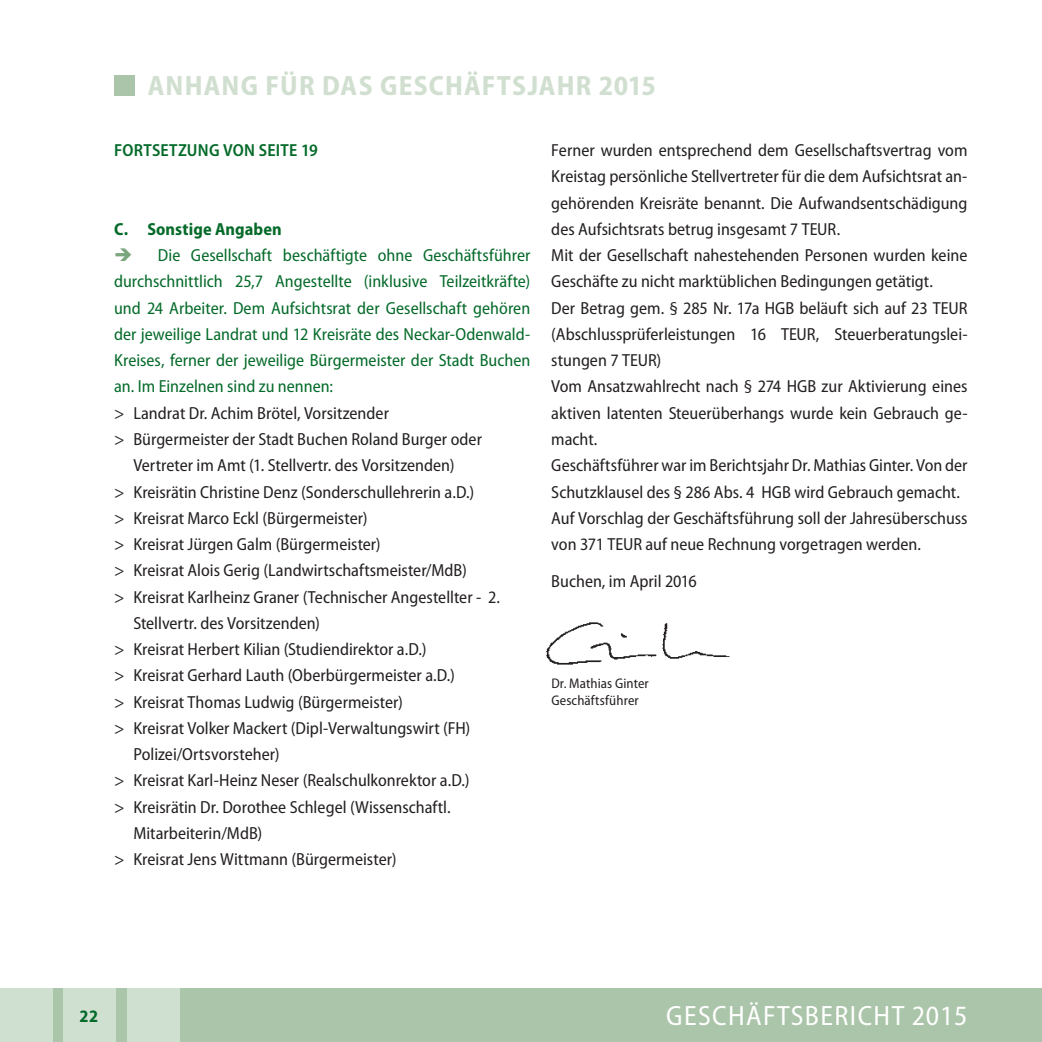
<style>
.page{position:relative;width:1042px;height:1042px;background:#fff}
.page>*{position:absolute;margin:0;border:0;box-sizing:border-box;transform-origin:0 0}
.t1{font:700 semi-condensed 28px "Myriad Pro";letter-spacing:.04em;color:#d0dfcf}
.t2{font:semi-condensed 28px "Myriad Pro";letter-spacing:.05em;color:#fff}
.t3{font:semi-condensed 17.5px/26.2px "Myriad Pro";color:#231f20}
.t4{font:semi-condensed 17.5px/26.2px "Myriad Pro";color:#046a29;text-align:justify}
.t5{font:600 semi-condensed 17.5px "Myriad Pro";letter-spacing:.015em;color:#046a29}
.t6{font:700 semi-condensed 17.5px "Myriad Pro";letter-spacing:.005em;color:#046a29}
.t7{font:semi-condensed 14px/16.8px "Myriad Pro";letter-spacing:.005em;color:#231f20}
.s1{color:#7ba67d}
</style>
<div class="page">
<div style="left:0;top:988px;width:1042px;height:54px;background:#aac5a9"></div>
<div style="left:63px;top:988px;width:53px;height:54px;background:#cfdfd0"></div>
<div style="left:127px;top:988px;width:52px;height:54px;background:#cfdfd0"></div>
<div style="left:0;top:988px;width:52px;height:54px;background:#cfdfd0"></div>
<div style="left:114px;top:75px;width:21px;height:21px;background:#aac5a9"></div>
<img style="left:546px;top:622px;width:184px;height:43px">
<h1 class="t1" style="left:148px;top:70px;width:510px">ANHANG FÜR DAS GESCHÄFTSJAHR 2015</h1>
<p class="t5" style="left:114px;top:141px;width:205px">FORTSETZUNG VON SEITE 19</p>
<p class="t6" style="left:114px;top:219px;width:169px">C. Sonstige Angaben</p>
<p class="t4" style="left:114px;top:243px;width:418px"><span class="s1">➔</span> Die Gesellschaft beschäftigte ohne Geschäftsführer durchschnittlich 25,7 Angestellte (inklusive Teilzeitkräfte) und 24 Arbeiter. Dem Aufsichtsrat der Gesellschaft gehören der jeweilige Landrat und 12 Kreisräte des Neckar-Odenwald-Kreises, ferner der jeweilige Bürgermeister der Stadt Buchen an. Im Einzelnen sind zu nennen:</p>
<p class="t3" style="left:114px;top:400px;width:276px">&gt; Landrat Dr. Achim Brötel, Vorsitzender</p>
<p class="t3" style="left:114px;top:426px;width:369px">&gt; Bürgermeister der Stadt Buchen Roland Burger oder</p>
<p class="t3" style="left:133px;top:453px;width:323px">Vertreter im Amt (1. Stellvertr. des Vorsitzenden)</p>
<p class="t3" style="left:114px;top:479px;width:362px">&gt; Kreisrätin Christine Denz (Sonderschullehrerin a.D.)</p>
<p class="t3" style="left:114px;top:505px;width:255px">&gt; Kreisrat Marco Eckl (Bürgermeister)</p>
<p class="t3" style="left:114px;top:531px;width:268px">&gt; Kreisrat Jürgen Galm (Bürgermeister)</p>
<p class="t3" style="left:114px;top:558px;width:354px">&gt; Kreisrat Alois Gerig (Landwirtschaftsmeister/MdB)</p>
<p class="t3" style="left:114px;top:584px;width:387px">&gt; Kreisrat Karlheinz Graner (Technischer Angestellter - 2.</p>
<p class="t3" style="left:133px;top:610px;width:188px">Stellvertr. des Vorsitzenden)</p>
<p class="t3" style="left:114px;top:636px;width:314px">&gt; Kreisrat Herbert Kilian (Studiendirektor a.D.)</p>
<p class="t3" style="left:114px;top:663px;width:342px">&gt; Kreisrat Gerhard Lauth (Oberbürgermeister a.D.)</p>
<p class="t3" style="left:114px;top:689px;width:290px">&gt; Kreisrat Thomas Ludwig (Bürgermeister)</p>
<p class="t3" style="left:114px;top:715px;width:358px">&gt; Kreisrat Volker Mackert (Dipl-Verwaltungswirt (FH)</p>
<p class="t3" style="left:133px;top:741px;width:148px">Polizei/Ortsvorsteher)</p>
<p class="t3" style="left:114px;top:768px;width:357px">&gt; Kreisrat Karl-Heinz Neser (Realschulkonrektor a.D.)</p>
<p class="t3" style="left:114px;top:794px;width:338px">&gt; Kreisrätin Dr. Dorothee Schlegel (Wissenschaftl.</p>
<p class="t3" style="left:133px;top:820px;width:130px">Mitarbeiterin/MdB)</p>
<p class="t3" style="left:114px;top:846px;width:284px">&gt; Kreisrat Jens Wittmann (Bürgermeister)</p>
<p class="t3" style="left:551px;top:138px;width:418px">Ferner wurden entsprechend dem Gesellschaftsvertrag vom Kreistag persönliche Stellvertreter für die dem Aufsichtsrat an&shy;gehörenden Kreisräte benannt. Die Aufwandsentschädigung des Aufsichtsrats betrug insgesamt 7 TEUR.<br>Mit der Gesellschaft nahestehenden Personen wurden keine Geschäfte zu nicht marktüblichen Bedingungen getätigt.<br>Der Betrag gem. § 285 Nr. 17a HGB beläuft sich auf 23 TEUR (Abschlussprüferleistungen 16 TEUR, Steuerberatungslei&shy;stungen 7 TEUR)<br>Vom Ansatzwahlrecht nach § 274 HGB zur Aktivierung eines aktiven latenten Steuerüberhangs wurde kein Gebrauch ge&shy;macht.<br>Geschäftsführer war im Berichtsjahr Dr. Mathias Ginter. Von der Schutzklausel des § 286 Abs. 4 HGB wird Gebrauch gemacht.<br>Auf Vorschlag der Geschäftsführung soll der Jahresüberschuss von 371 TEUR auf neue Rechnung vorgetragen werden.</p>
<p class="t3" style="left:551px;top:568px;width:147px">Buchen, im April 2016</p>
<p class="t7" style="left:551px;top:675px;width:99px">Dr. Mathias Ginter<br>Geschäftsführer</p>
<p class="t6" style="left:80px;top:1006px;width:20px">22</p>
<h1 class="t2" style="left:666px;top:1000px;width:303px">GESCHÄFTSBERICHT 2015</h1>
</div>
